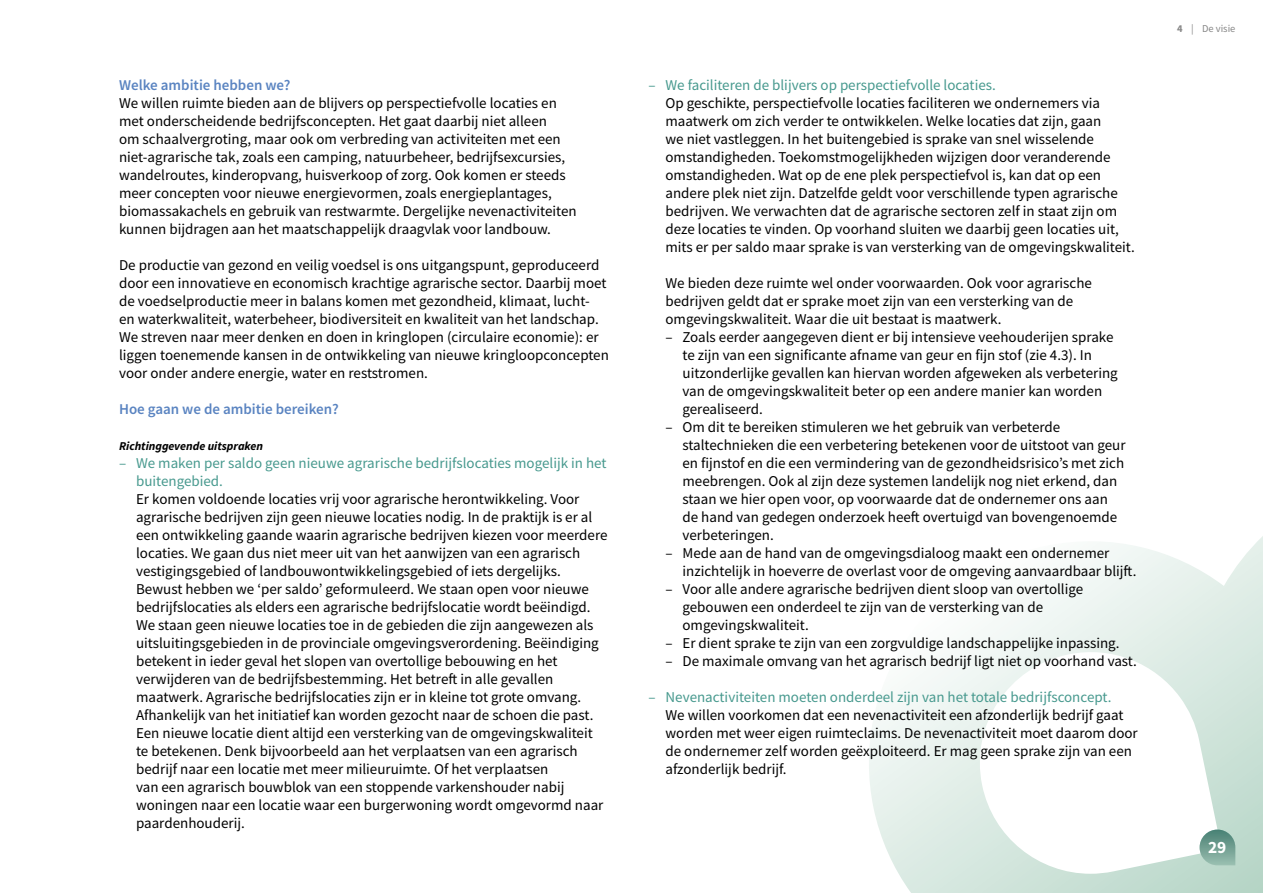
<style>
.page{position:relative;width:1263px;height:893px;background:#fff}
.page>*{position:absolute;margin:0;border:0;box-sizing:border-box;transform-origin:0 0}
.t1{font:700 17.4px "Source Sans Pro";color:#fff}
.t2{font:15px/18px "Source Sans Pro";color:#000}
.t3{font:15px/18px "Source Sans Pro";color:#47998e}
.t4{font:600 15px "Source Sans Pro";color:#5a84c1}
.t5{font:italic 700 12px "Source Sans Pro";color:#000}
.t6{font:10.5px "Source Sans Pro";color:#878787}
.s1{font-weight:700}
</style>
<div class="page">
<svg style="left:869px;top:536px;width:394px;height:357px"></svg>
<svg style="left:1199px;top:829px;width:36px;height:36px"></svg>
<p class="t4" style="left:119px;top:75px;width:173px">Welke ambitie hebben we?</p>
<p class="t2" style="left:119px;top:94px;width:459px">We willen ruimte bieden aan de blijvers op perspectiefvolle locaties en met onderscheidende bedrijfsconcepten. Het gaat daarbij niet alleen<br>om schaalvergroting, maar ook om verbreding van activiteiten met een niet-agrarische tak, zoals een camping, natuurbeheer, bedrijfsexcursies, wandelroutes, kinderopvang, huisverkoop of zorg. Ook komen er steeds meer concepten voor nieuwe energievormen, zoals energieplantages, biomassakachels en gebruik van restwarmte. Dergelijke nevenactiviteiten kunnen bijdragen aan het maatschappelijk draagvlak voor landbouw.</p>
<p class="t2" style="left:119px;top:256px;width:491px">De productie van gezond en veilig voedsel is ons uitgangspunt, geproduceerd door een innovatieve en economisch krachtige agrarische sector. Daarbij moet de voedselproductie meer in balans komen met gezondheid, klimaat, lucht&shy;en waterkwaliteit, waterbeheer, biodiversiteit en kwaliteit van het landschap.<br>We streven naar meer denken en doen in kringlopen (circulaire economie): er liggen toenemende kansen in de ontwikkeling van nieuwe kringloopconcepten voor onder andere energie, water en reststromen.</p>
<p class="t4" style="left:119px;top:399px;width:221px">Hoe gaan we de ambitie bereiken?</p>
<p class="t5" style="left:119px;top:438px;width:146px">Richtinggevende uitspraken</p>
<p class="t3" style="left:136px;top:454px;width:472px;text-indent:-17px">– We maken per saldo geen nieuwe agrarische bedrijfslocaties mogelijk in het buitengebied.</p>
<p class="t2" style="left:136px;top:490px;width:473px">Er komen voldoende locaties vrij voor agrarische herontwikkeling. Voor agrarische bedrijven zijn geen nieuwe locaties nodig. In de praktijk is er al een ontwikkeling gaande waarin agrarische bedrijven kiezen voor meerdere locaties. We gaan dus niet meer uit van het aanwijzen van een agrarisch vestigingsgebied of landbouwontwikkelingsgebied of iets dergelijks.<br>Bewust hebben we ‘per saldo’ geformuleerd. We staan open voor nieuwe bedrijfslocaties als elders een agrarische bedrijfslocatie wordt beëindigd.<br>We staan geen nieuwe locaties toe in de gebieden die zijn aangewezen als uitsluitingsgebieden in de provinciale omgevingsverordening. Beëindiging betekent in ieder geval het slopen van overtollige bebouwing en het verwijderen van de bedrijfsbestemming. Het betreft in alle gevallen maatwerk. Agrarische bedrijfslocaties zijn er in kleine tot grote omvang.<br>Afhankelijk van het initiatief kan worden gezocht naar de schoen die past.<br>Een nieuwe locatie dient altijd een versterking van de omgevingskwaliteit te betekenen. Denk bijvoorbeeld aan het verplaatsen van een agrarisch bedrijf naar een locatie met meer milieuruimte. Of het verplaatsen<br>van een agrarisch bouwblok van een stoppende varkenshouder nabij woningen naar een locatie waar een burgerwoning wordt omgevormd naar paardenhouderij.</p>
<p class="t3" style="left:648px;top:76px;width:349px">– We faciliteren de blijvers op perspectiefvolle locaties.</p>
<p class="t2" style="left:665px;top:94px;width:471px">Op geschikte, perspectiefvolle locaties faciliteren we ondernemers via maatwerk om zich verder te ontwikkelen. Welke locaties dat zijn, gaan<br>we niet vastleggen. In het buitengebied is sprake van snel wisselende omstandigheden. Toekomstmogelijkheden wijzigen door veranderende omstandigheden. Wat op de ene plek perspectiefvol is, kan dat op een andere plek niet zijn. Datzelfde geldt voor verschillende typen agrarische bedrijven. We verwachten dat de agrarische sectoren zelf in staat zijn om deze locaties te vinden. Op voorhand sluiten we daarbij geen locaties uit, mits er per saldo maar sprake is van versterking van de omgevingskwaliteit.</p>
<p class="t2" style="left:665px;top:274px;width:428px">We bieden deze ruimte wel onder voorwaarden. Ook voor agrarische bedrijven geldt dat er sprake moet zijn van een versterking van de omgevingskwaliteit. Waar die uit bestaat is maatwerk.</p>
<p class="t2" style="left:682px;top:328px;width:437px;text-indent:-17px">– Zoals eerder aangegeven dient er bij intensieve veehouderijen sprake te zijn van een significante afname van geur en fijn stof (zie 4.3). In uitzonderlijke gevallen kan hiervan worden afgeweken als verbetering van de omgevingskwaliteit beter op een andere manier kan worden gerealiseerd.</p>
<p class="t2" style="left:682px;top:418px;width:445px;text-indent:-17px">– Om dit te bereiken stimuleren we het gebruik van verbeterde staltechnieken die een verbetering betekenen voor de uitstoot van geur en fijnstof en die een vermindering van de gezondheidsrisico’s met zich meebrengen. Ook al zijn deze systemen landelijk nog niet erkend, dan staan we hier open voor, op voorwaarde dat de ondernemer ons aan de hand van gedegen onderzoek heeft overtuigd van bovengenoemde verbeteringen.</p>
<p class="t2" style="left:682px;top:544px;width:455px;text-indent:-17px">– Mede aan de hand van de omgevingsdialoog maakt een ondernemer inzichtelijk in hoeverre de overlast voor de omgeving aanvaardbaar blijft.</p>
<p class="t2" style="left:682px;top:580px;width:402px;text-indent:-17px">– Voor alle andere agrarische bedrijven dient sloop van overtollige gebouwen een onderdeel te zijn van de versterking van de omgevingskwaliteit.</p>
<p class="t2" style="left:665px;top:634px;width:455px">– Er dient sprake te zijn van een zorgvuldige landschappelijke inpassing.</p>
<p class="t2" style="left:665px;top:652px;width:473px">– De maximale omvang van het agrarisch bedrijf ligt niet op voorhand vast.</p>
<p class="t3" style="left:648px;top:688px;width:464px">– Nevenactiviteiten moeten onderdeel zijn van het totale bedrijfsconcept.</p>
<p class="t2" style="left:665px;top:706px;width:474px">We willen voorkomen dat een nevenactiviteit een afzonderlijk bedrijf gaat worden met weer eigen ruimteclaims. De nevenactiviteit moet daarom door de ondernemer zelf worden geëxploiteerd. Er mag geen sprake zijn van een afzonderlijk bedrijf.</p>
<p class="t6" style="left:1177px;top:22px;width:60px"><span class="s1">4</span> | De visie</p>
<p class="t1" style="left:1208px;top:835px;width:20px">29</p>
</div>
